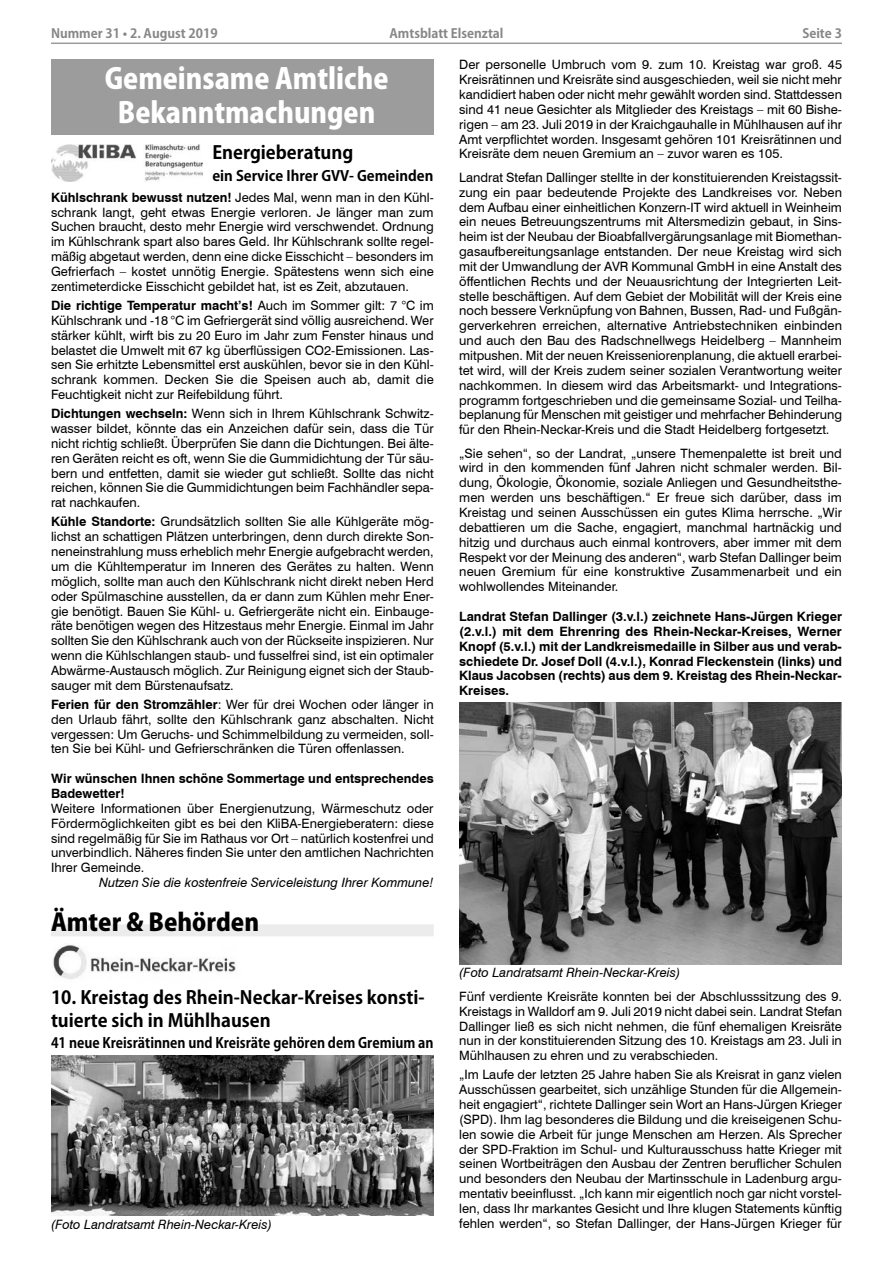
<style>
.page{position:relative;width:893px;height:1263px;background:#fff}
.page>*{position:absolute;margin:0;border:0;box-sizing:border-box;transform-origin:0 0}
.t1{font:800 28.35px/34px "Koz Go Pro";color:#fff;text-align:center;scale:.95 1}
.t2{font:800 24px "Koz Go Pro";color:#000}
.t3{font:700 18px/22.5px "Koz Go Pro";color:#000}
.t4{font:700 14.25px "Koz Go Pro";color:#000;scale:.93 1}
.t5{font:700 14.25px "Koz Go Pro";color:#000}
.t6{font:12.9px/14.9px "Swiss 721 BT";color:#000;text-align:justify}
.t7{font:700 12.9px/14.9px "Swiss 721 BT";color:#000}
.t8{font:italic 12.9px "Swiss 721 BT";color:#000}
.t9{font:700 12.75px "Koz Go Pro";color:#878787}
.s1{font-weight:700}
</style>
<div class="page">
<hr style="left:51px;top:43px;width:791px;height:1px;background:#9c9c9c">
<div style="left:51px;top:60px;width:383px;height:75px;background:#9c9c9c"></div>
<div style="left:51px;top:924px;width:383px;height:12px;background:#ececec"></div>
<img style="left:51px;top:145px;width:151px;height:36px">
<img style="left:51px;top:1055px;width:383px;height:161px">
<img style="left:53px;top:945px;width:183px;height:34px">
<img style="left:459px;top:702px;width:383px;height:263px">
<p class="t9" style="left:51px;top:25px;width:168px">Nummer 31 • 2. August 2019</p>
<p class="t9" style="left:389px;top:25px;width:116px">Amtsblatt Elsenztal</p>
<p class="t9" style="left:802px;top:25px;width:41px">Seite 3</p>
<h1 class="t1" style="left:105px;top:63px;width:300px">Gemeinsame Amtliche<br>Bekanntmachungen</h1>
<h3 class="t3" style="left:212px;top:142px;width:142px">Energieberatung</h3>
<p class="t5" style="left:212px;top:166px;width:222px">ein Service Ihrer GVV- Gemeinden</p>
<p class="t6" style="left:51px;top:189px;width:384px"><span class="s1">Kühlschrank bewusst nutzen!</span> Jedes Mal, wenn man in den Kühl&shy;schrank langt, geht etwas Energie verloren. Je länger man zum Suchen braucht, desto mehr Energie wird verschwendet. Ordnung im Kühlschrank spart also bares Geld. Ihr Kühlschrank sollte regel&shy;mäßig abgetaut werden, denn eine dicke Eisschicht – besonders im Gefrierfach – kostet unnötig Energie. Spätestens wenn sich eine zentimeterdicke Eisschicht gebildet hat, ist es Zeit, abzutauen.</p>
<p class="t6" style="left:51px;top:297px;width:384px"><span class="s1">Die richtige Temperatur macht’s!</span> Auch im Sommer gilt: 7 °C im Kühlschrank und -18 °C im Gefriergerät sind völlig ausreichend. Wer stärker kühlt, wirft bis zu 20 Euro im Jahr zum Fenster hinaus und belastet die Umwelt mit 67 kg überflüssigen CO2-Emissionen. Las&shy;sen Sie erhitzte Lebensmittel erst auskühlen, bevor sie in den Kühl&shy;schrank kommen. Decken Sie die Speisen auch ab, damit die Feuchtigkeit nicht zur Reifebildung führt.</p>
<p class="t6" style="left:51px;top:406px;width:384px"><span class="s1">Dichtungen wechseln:</span> Wenn sich in Ihrem Kühlschrank Schwitz&shy;wasser bildet, könnte das ein Anzeichen dafür sein, dass die Tür nicht richtig schließt. Überprüfen Sie dann die Dichtungen. Bei älte&shy;ren Geräten reicht es oft, wenn Sie die Gummidichtung der Tür säu&shy;bern und entfetten, damit sie wieder gut schließt. Sollte das nicht reichen, können Sie die Gummidichtungen beim Fachhändler sepa&shy;rat nachkaufen.</p>
<p class="t6" style="left:51px;top:514px;width:384px"><span class="s1">Kühle Standorte:</span> Grundsätzlich sollten Sie alle Kühlgeräte mög&shy;lichst an schattigen Plätzen unterbringen, denn durch direkte Son&shy;neneinstrahlung muss erheblich mehr Energie aufgebracht werden, um die Kühltemperatur im Inneren des Gerätes zu halten. Wenn möglich, sollte man auch den Kühlschrank nicht direkt neben Herd oder Spülmaschine ausstellen, da er dann zum Kühlen mehr Ener&shy;gie benötigt. Bauen Sie Kühl- u. Gefriergeräte nicht ein. Einbauge&shy;räte benötigen wegen des Hitzestaus mehr Energie. Einmal im Jahr sollten Sie den Kühlschrank auch von der Rückseite inspizieren. Nur wenn die Kühlschlangen staub- und fusselfrei sind, ist ein optimaler Abwärme-Austausch möglich. Zur Reinigung eignet sich der Staub&shy;sauger mit dem Bürstenaufsatz.</p>
<p class="t6" style="left:51px;top:696px;width:384px"><span class="s1">Ferien für den Stromzähler</span>: Wer für drei Wochen oder länger in den Urlaub fährt, sollte den Kühlschrank ganz abschalten. Nicht vergessen: Um Geruchs- und Schimmelbildung zu vermeiden, soll&shy;ten Sie bei Kühl- und Gefrierschränken die Türen offenlassen.</p>
<p class="t7" style="left:51px;top:771px;width:384px">Wir wünschen Ihnen schöne Sommertage und entsprechendes<br>Badewetter!</p>
<p class="t6" style="left:51px;top:800px;width:384px">Weitere Informationen über Energienutzung, Wärmeschutz oder Fördermöglichkeiten gibt es bei den KliBA-Energieberatern: diese sind regelmäßig für Sie im Rathaus vor Ort – natürlich kostenfrei und unverbindlich. Näheres finden Sie unter den amtlichen Nachrichten Ihrer Gemeinde.</p>
<p class="t8" style="left:99px;top:874px;width:336px">Nutzen Sie die kostenfreie Serviceleistung Ihrer Kommune!</p>
<h2 class="t2" style="left:51px;top:906px;width:210px">Ämter &amp; Behörden</h2>
<p class="t6" style="left:459px;top:57px;width:384px">Der personelle Umbruch vom 9. zum 10. Kreistag war groß. 45<br>Kreisrätinnen und Kreisräte sind ausgeschieden, weil sie nicht mehr kandidiert haben oder nicht mehr gewählt worden sind. Stattdessen sind 41 neue Gesichter als Mitglieder des Kreistags – mit 60 Bishe&shy;rigen – am 23. Juli 2019 in der Kraichgauhalle in Mühlhausen auf ihr Amt verpflichtet worden. Insgesamt gehören 101 Kreisrätinnen und Kreisräte dem neuen Gremium an – zuvor waren es 105.</p>
<p class="t6" style="left:459px;top:169px;width:384px">Landrat Stefan Dallinger stellte in der konstituierenden Kreistagssit&shy;zung ein paar bedeutende Projekte des Landkreises vor. Neben dem Aufbau einer einheitlichen Konzern-IT wird aktuell in Weinheim ein neues Betreuungszentrums mit Altersmedizin gebaut, in Sins&shy;heim ist der Neubau der Bioabfallvergärungsanlage mit Biomethan&shy;gasaufbereitungsanlage entstanden. Der neue Kreistag wird sich mit der Umwandlung der AVR Kommunal GmbH in eine Anstalt des öffentlichen Rechts und der Neuausrichtung der Integrierten Leit&shy;stelle beschäftigen. Auf dem Gebiet der Mobilität will der Kreis eine noch bessere Verknüpfung von Bahnen, Bussen, Rad- und Fußgän&shy;gerverkehren erreichen, alternative Antriebstechniken einbinden und auch den Bau des Radschnellwegs Heidelberg – Mannheim mitpushen. Mit der neuen Kreisseniorenplanung, die aktuell erarbei&shy;tet wird, will der Kreis zudem seiner sozialen Verantwortung weiter nachkommen. In diesem wird das Arbeitsmarkt- und Integrations&shy;programm fortgeschrieben und die gemeinsame Sozial- und Teilha&shy;beplanung für Menschen mit geistiger und mehrfacher Behinderung für den Rhein-Neckar-Kreis und die Stadt Heidelberg fortgesetzt.</p>
<p class="t6" style="left:459px;top:445px;width:384px">„Sie sehen“, so der Landrat, „unsere Themenpalette ist breit und wird in den kommenden fünf Jahren nicht schmaler werden. Bil&shy;dung, Ökologie, Ökonomie, soziale Anliegen und Gesundheitsthe&shy;men werden uns beschäftigen.“ Er freue sich darüber, dass im Kreistag und seinen Ausschüssen ein gutes Klima herrsche. „Wir debattieren um die Sache, engagiert, manchmal hartnäckig und hitzig und durchaus auch einmal kontrovers, aber immer mit dem Respekt vor der Meinung des anderen“, warb Stefan Dallinger beim neuen Gremium für eine konstruktive Zusammenarbeit und ein wohlwollendes Miteinander.</p>
<p class="t7" style="left:459px;top:608px;width:384px;text-align:justify">Landrat Stefan Dallinger (3.v.l.) zeichnete Hans-Jürgen Krieger (2.v.l.) mit dem Ehrenring des Rhein-Neckar-Kreises, Werner Knopf (5.v.l.) mit der Landkreismedaille in Silber aus und verab&shy;schiedete Dr. Josef Doll (4.v.l.), Konrad Fleckenstein (links) und Klaus Jacobsen (rechts) aus dem 9. Kreistag des Rhein-Neckar-Kreises.</p>
<h3 class="t3" style="left:51px;top:987px;width:375px">10. Kreistag des Rhein-Neckar-Kreises konsti&shy;tuierte sich in Mühlhausen</h3>
<p class="t4" style="left:51px;top:1034px;width:413px">41 neue Kreisrätinnen und Kreisräte gehören dem Gremium an</p>
<p class="t8" style="left:51px;top:1215px;width:223px">(Foto Landratsamt Rhein-Neckar-Kreis)</p>
<p class="t8" style="left:459px;top:964px;width:223px">(Foto Landratsamt Rhein-Neckar-Kreis)</p>
<p class="t6" style="left:459px;top:988px;width:384px">Fünf verdiente Kreisräte konnten bei der Abschlusssitzung des 9.<br>Kreistags in Walldorf am 9. Juli 2019 nicht dabei sein. Landrat Stefan Dallinger ließ es sich nicht nehmen, die fünf ehemaligen Kreisräte nun in der konstituierenden Sitzung des 10. Kreistags am 23. Juli in Mühlhausen zu ehren und zu verabschieden.</p>
<p class="t6" style="left:459px;top:1067px;width:384px">„Im Laufe der letzten 25 Jahre haben Sie als Kreisrat in ganz vielen Ausschüssen gearbeitet, sich unzählige Stunden für die Allgemein&shy;heit engagiert“, richtete Dallinger sein Wort an Hans-Jürgen Krieger (SPD). Ihm lag besonderes die Bildung und die kreiseigenen Schu&shy;len sowie die Arbeit für junge Menschen am Herzen. Als Sprecher der SPD-Fraktion im Schul- und Kulturausschuss hatte Krieger mit seinen Wortbeiträgen den Ausbau der Zentren beruflicher Schulen und besonders den Neubau der Martinsschule in Ladenburg argu&shy;mentativ beeinflusst. „Ich kann mir eigentlich noch gar nicht vorstel&shy;len, dass Ihr markantes Gesicht und Ihre klugen Statements künftig fehlen werden“, so Stefan Dallinger, der Hans-Jürgen Krieger für</p>
</div>
